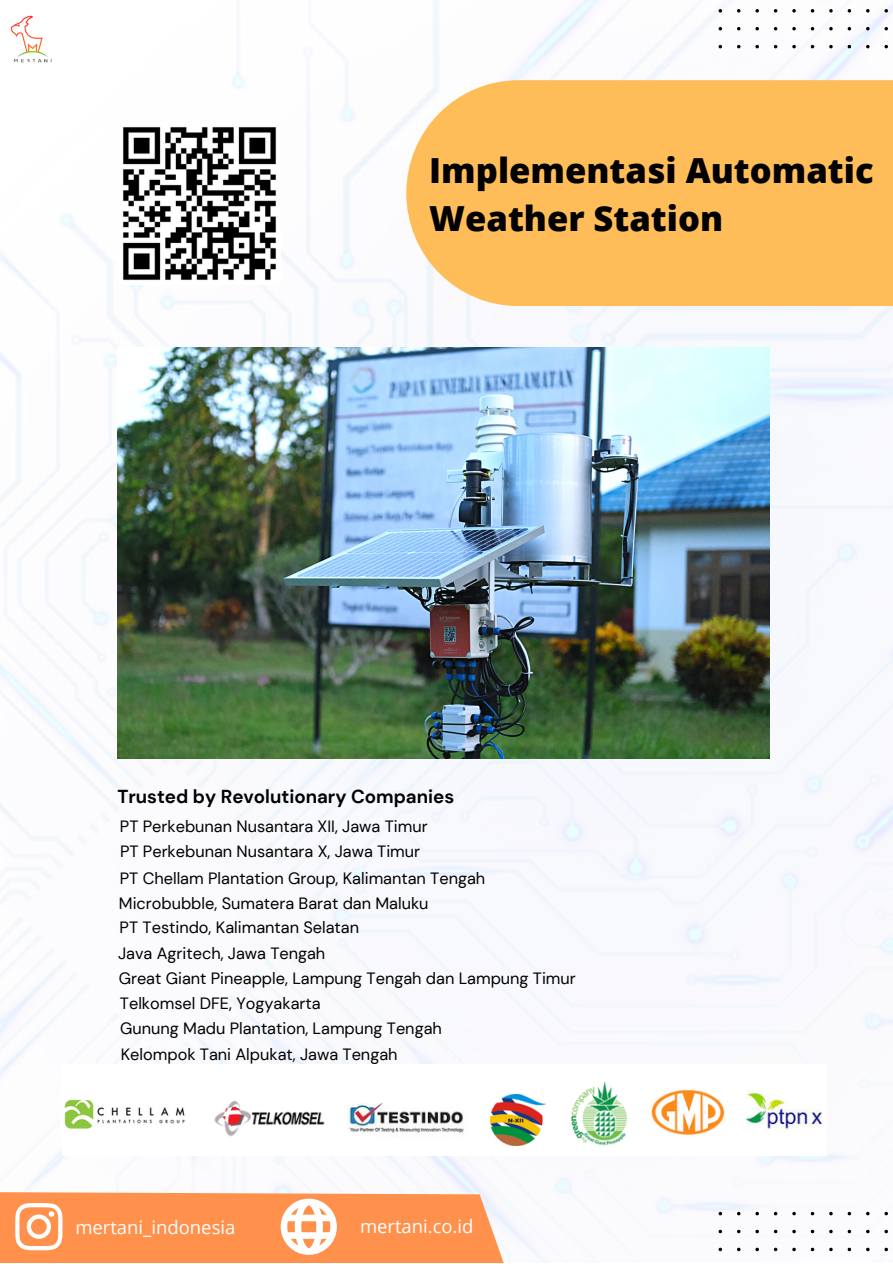
<style>
.page{position:relative;width:893px;height:1264px;background:#fff}
.page>*{position:absolute;margin:0;border:0;box-sizing:border-box;transform-origin:0 0}
.t1{font:800 34.5px/48.3px "Open Sans";color:#000}
.t2{font:700 18.75px "DM Sans";color:#000}
.t3{font:18.45px "Open Sans";color:#fff}
.t4{font:16.35px/25px "DM Sans";color:#000}
</style>
<div class="page">
<img style="left:0;top:0;width:892px;height:1262px">
<svg style="left:718px;top:1211px;width:169px;height:51px"></svg>
<img style="left:117px;top:347px;width:652px;height:411px">
<svg style="left:406px;top:80px;width:486px;height:226px;background:#fec266"></svg>
<svg style="left:0;top:1019px;width:521px;height:243px"></svg>
<svg style="left:15px;top:1202px;width:47px;height:48px"></svg>
<svg style="left:281px;top:1198px;width:56px;height:56px"></svg>
<svg style="left:718px;top:0;width:169px;height:48px"></svg>
<div style="left:62px;top:1064px;width:764px;height:91px;background:#fff"></div>
<img style="left:214px;top:1100px;width:111px;height:37px">
<img style="left:347px;top:1103px;width:117px;height:30px">
<img style="left:60px;top:1090px;width:125px;height:46px">
<img style="left:490px;top:1094px;width:55px;height:51px">
<img style="left:571px;top:1081px;width:56px;height:64px">
<img style="left:651px;top:1089px;width:74px;height:46px">
<img style="left:746px;top:1091px;width:75px;height:39px">
<img style="left:1px;top:10px;width:61px;height:61px">
<img style="left:119px;top:122px;width:161px;height:162px">
<h1 class="t1" style="left:429px;top:145px;width:446px">Implementasi Automatic<br>Weather Station</h1>
<p class="t2" style="left:117px;top:784px;width:338px">Trusted by Revolutionary Companies</p>
<p class="t4" style="left:120px;top:814px;width:309px;line-height:24.5px">PT Perkebunan Nusantara XII, Jawa Timur<br>PT Perkebunan Nusantara X, Jawa Timur</p>
<p class="t4" style="left:118px;top:865px;width:459px">PT Chellam Plantation Group, Kalimantan Tengah Microbubble, Sumatera Barat dan Maluku<br>PT Testindo, Kalimantan Selatan<br>Java Agritech, Jawa Tengah<br>Great Giant Pineapple, Lampung Tengah dan Lampung Timur Telkomsel DFE, Yogyakarta<br>Gunung Madu Plantation, Lampung Tengah<br>Kelompok Tani Alpukat, Jawa Tengah</p>
<p class="t3" style="left:75px;top:1214px;width:162px">mertani_indonesia</p>
<p class="t3" style="left:360px;top:1213px;width:115px">mertani.co.id</p>
</div>
